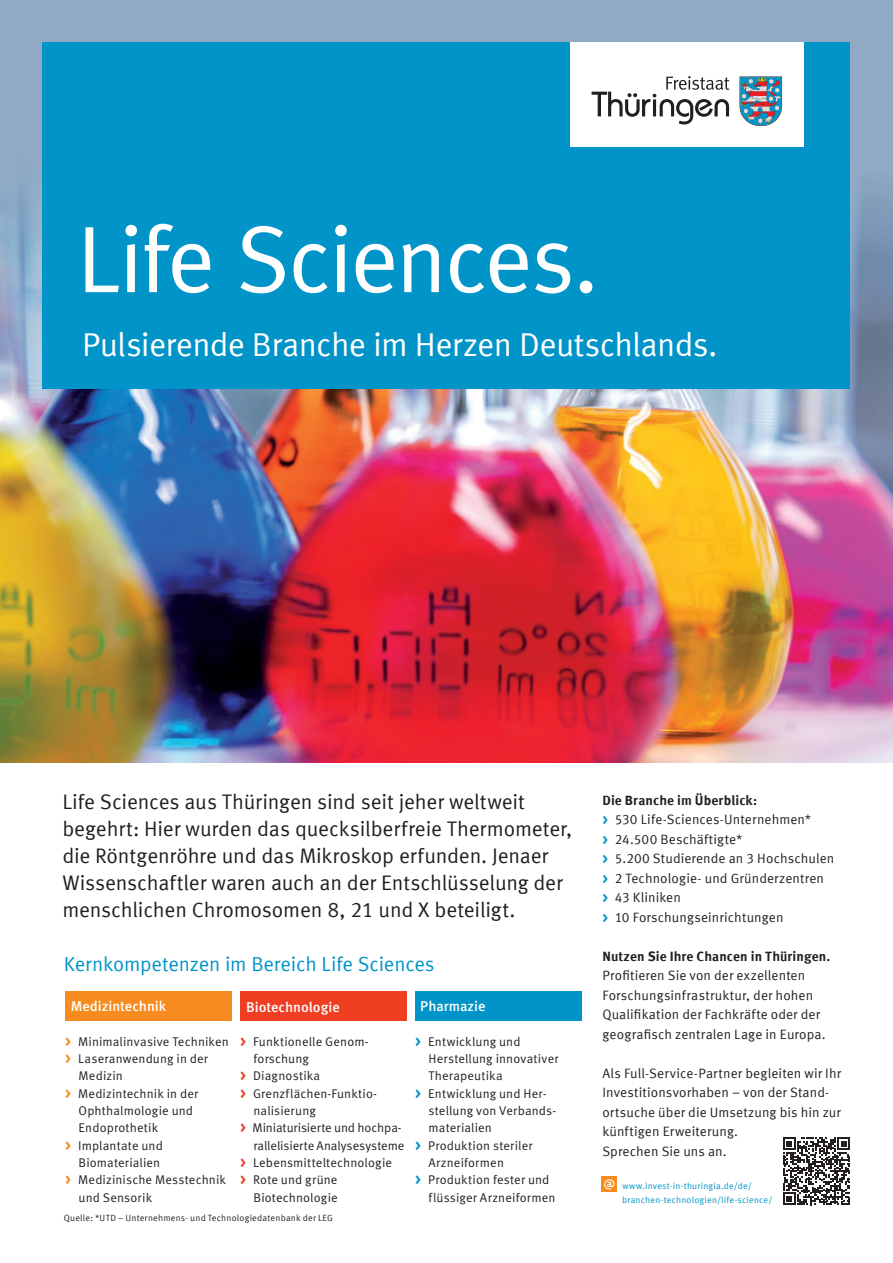
<style>
.page{position:relative;width:893px;height:1263px;background:#fff}
.page>*{position:absolute;margin:0;border:0;box-sizing:border-box;transform-origin:0 0}
.t1{font:94.5px "Meta Offc Norm";letter-spacing:-.04em;color:#fff}
.t2{font:33px "Meta Offc Norm";letter-spacing:-.02em;color:#fff}
.t3{font:21px/27px "Meta Offc Norm";letter-spacing:-.01em;color:#231f20}
.t4{font:20.25px "Meta Offc Norm";letter-spacing:-.01em;color:#0094c8}
.t5{font:500 14.25px "Meta OT";color:#fff}
.t6{font:13.5px/19.5px "Meta Offc Norm";letter-spacing:.005em;color:#231f20}
.t7{font:700 13.5px "Meta Offc";letter-spacing:.005em;color:#231f20}
.t8{font:12.6px "Meta OT Norm";letter-spacing:.01em;color:#231f20}
.t9{font:12.6px "Meta OT Norm";letter-spacing:-.01em;color:#231f20}
.t10{font:9px/13.5px "Meta Offc Norm";letter-spacing:.02em;color:#0094c8}
.t11{font:9px "Meta Offc Norm";letter-spacing:.02em;color:#231f20}
.s1{font-family:"Meta Offc";font-weight:700;color:#0094c8}
.s2{font-family:"Meta OT";font-weight:700;font-size:14.25px;color:#f68c1f}
.s3{font-family:"Meta OT";font-weight:700;font-size:14.25px;color:#ef3e22}
.s4{font-family:"Meta OT";font-weight:700;font-size:14.25px;color:#0094c8}
</style>
<div class="page">
<div style="left:0;top:0;width:893px;height:762px;background:#90aac5"></div>
<img style="left:0;top:258px;width:893px;height:504px">
<svg style="left:8px;top:143px;width:885px;height:115px"></svg>
<div style="left:601px;top:1176px;width:16px;height:16px;background:#f68c1f"></div>
<svg style="left:604px;top:1179px;width:10px;height:10px"></svg>
<div style="left:65px;top:991px;width:166px;height:29px;background:#f68c1f"></div>
<div style="left:240px;top:991px;width:166px;height:29px;background:#ef3e22"></div>
<div style="left:415px;top:991px;width:166px;height:29px;background:#0094c8"></div>
<div style="left:43px;top:43px;width:807px;height:346px;background:#0094c8"></div>
<div style="left:571px;top:43px;width:233px;height:104px;background:#fff"></div>
<svg style="left:740px;top:77px;width:42px;height:49px;background:#738fa3"></svg>
<svg style="left:592px;top:76px;width:137px;height:48px"></svg>
<svg style="left:783px;top:1137px;width:67px;height:68px"></svg>
<h1 class="t1" style="left:77px;top:205px;width:524px">Life Sciences.</h1>
<h2 class="t2" style="left:82px;top:326px;width:637px">Pulsierende Branche im Herzen Deutschlands.</h2>
<p class="t3" style="left:62px;top:789px;width:511px">Life Sciences aus Thüringen sind seit jeher weltweit begehrt: Hier wurden das quecksilberfreie Thermometer, die Röntgenröhre und das Mikroskop erfunden. Jenaer Wissenschaftler waren auch an der Entschlüsselung der menschlichen Chromosomen 8, 21 und X beteiligt.</p>
<p class="t7" style="left:602px;top:792px;width:156px">Die Branche im Überblick:</p>
<p class="t6" style="left:602px;top:810px;width:233px"><span class="s1">&gt;</span> 530 Life-Sciences-Unternehmen*<br><span class="s1">&gt;</span> 24.500 Beschäftigte*<br><span class="s1">&gt;</span> 5.200 Studierende an 3 Hochschulen <span class="s1">&gt;</span> 2 Technologie- und Gründerzentren<br><span class="s1">&gt;</span> 43 Kliniken<br><span class="s1">&gt;</span> 10 Forschungseinrichtungen</p>
<p class="t7" style="left:602px;top:948px;width:229px">Nutzen Sie Ihre Chancen in Thüringen.</p>
<p class="t6" style="left:602px;top:966px;width:225px">Profitieren Sie von der exzellenten Forschungsinfrastruktur, der hohen Qualifikation der Fachkräfte oder der geografisch zentralen Lage in Europa.</p>
<p class="t6" style="left:602px;top:1064px;width:240px">Als Full-Service-Partner begleiten wir Ihr Investitionsvorhaben – von der Stand&shy;ortsuche über die Umsetzung bis hin zur künftigen Erweiterung.<br>Sprechen Sie uns an.</p>
<h3 class="t4" style="left:64px;top:952px;width:372px">Kernkompetenzen im Bereich Life Sciences</h3>
<p class="t5" style="left:71px;top:997px;width:97px">Medizintechnik</p>
<p class="t5" style="left:246px;top:998px;width:95px">Biotechnologie</p>
<p class="t5" style="left:420px;top:997px;width:67px">Pharmazie</p>
<p class="t8" style="left:65px;top:1034px;width:165px"><span class="s2">&gt;</span> Minimalinvasive Techniken</p>
<p class="t8" style="left:65px;top:1051px;width:144px"><span class="s2">&gt;</span> Laseranwendung in der</p>
<p class="t8" style="left:79px;top:1068px;width:46px">Medizin</p>
<p class="t8" style="left:65px;top:1086px;width:135px"><span class="s2">&gt;</span> Medizintechnik in der</p>
<p class="t8" style="left:79px;top:1103px;width:116px">Ophthalmologie und</p>
<p class="t8" style="left:79px;top:1120px;width:81px">Endoprothetik</p>
<p class="t8" style="left:65px;top:1138px;width:99px"><span class="s2">&gt;</span> Implantate und</p>
<p class="t8" style="left:79px;top:1155px;width:83px">Biomaterialien</p>
<p class="t8" style="left:65px;top:1172px;width:162px"><span class="s2">&gt;</span> Medizinische Messtechnik</p>
<p class="t8" style="left:79px;top:1190px;width:75px">und Sensorik</p>
<p class="t8" style="left:240px;top:1034px;width:130px"><span class="s3">&gt;</span> Funktionelle Genom-</p>
<p class="t8" style="left:254px;top:1051px;width:57px">forschung</p>
<p class="t8" style="left:240px;top:1068px;width:82px"><span class="s3">&gt;</span> Diagnostika</p>
<p class="t8" style="left:240px;top:1086px;width:138px"><span class="s3">&gt;</span> Grenzflächen-Funktio-</p>
<p class="t8" style="left:254px;top:1103px;width:64px">nalisierung</p>
<p class="t9" style="left:240px;top:1120px;width:163px"><span class="s3">&gt;</span> Miniaturisierte und hochpa-</p>
<p class="t9" style="left:254px;top:1138px;width:152px">rallelisierte Analysesysteme</p>
<p class="t8" style="left:240px;top:1155px;width:154px"><span class="s3">&gt;</span> Lebensmitteltechnologie</p>
<p class="t8" style="left:240px;top:1172px;width:99px"><span class="s3">&gt;</span> Rote und grüne</p>
<p class="t8" style="left:254px;top:1190px;width:86px">Biotechnologie</p>
<p class="t8" style="left:415px;top:1034px;width:107px"><span class="s4">&gt;</span> Entwicklung und</p>
<p class="t8" style="left:428px;top:1051px;width:131px">Herstellung innovativer</p>
<p class="t8" style="left:428px;top:1068px;width:76px">Therapeutika</p>
<p class="t8" style="left:415px;top:1086px;width:133px"><span class="s4">&gt;</span> Entwicklung und Her-</p>
<p class="t8" style="left:428px;top:1103px;width:129px">stellung von Verbands-</p>
<p class="t8" style="left:428px;top:1120px;width:65px">materialien</p>
<p class="t8" style="left:415px;top:1138px;width:119px"><span class="s4">&gt;</span> Produktion steriler</p>
<p class="t8" style="left:428px;top:1155px;width:77px">Arzneiformen</p>
<p class="t8" style="left:415px;top:1172px;width:136px"><span class="s4">&gt;</span> Produktion fester und</p>
<p class="t8" style="left:428px;top:1190px;width:129px">flüssiger Arzneiformen</p>
<p class="t10" style="left:622px;top:1179px;width:152px">www.invest-in-thuringia.de/de/ branchen-technologien/life-science/</p>
<p class="t11" style="left:64px;top:1213px;width:271px">Quelle: *UTD – Unternehmens- und Technologiedatenbank der LEG</p>
</div>
